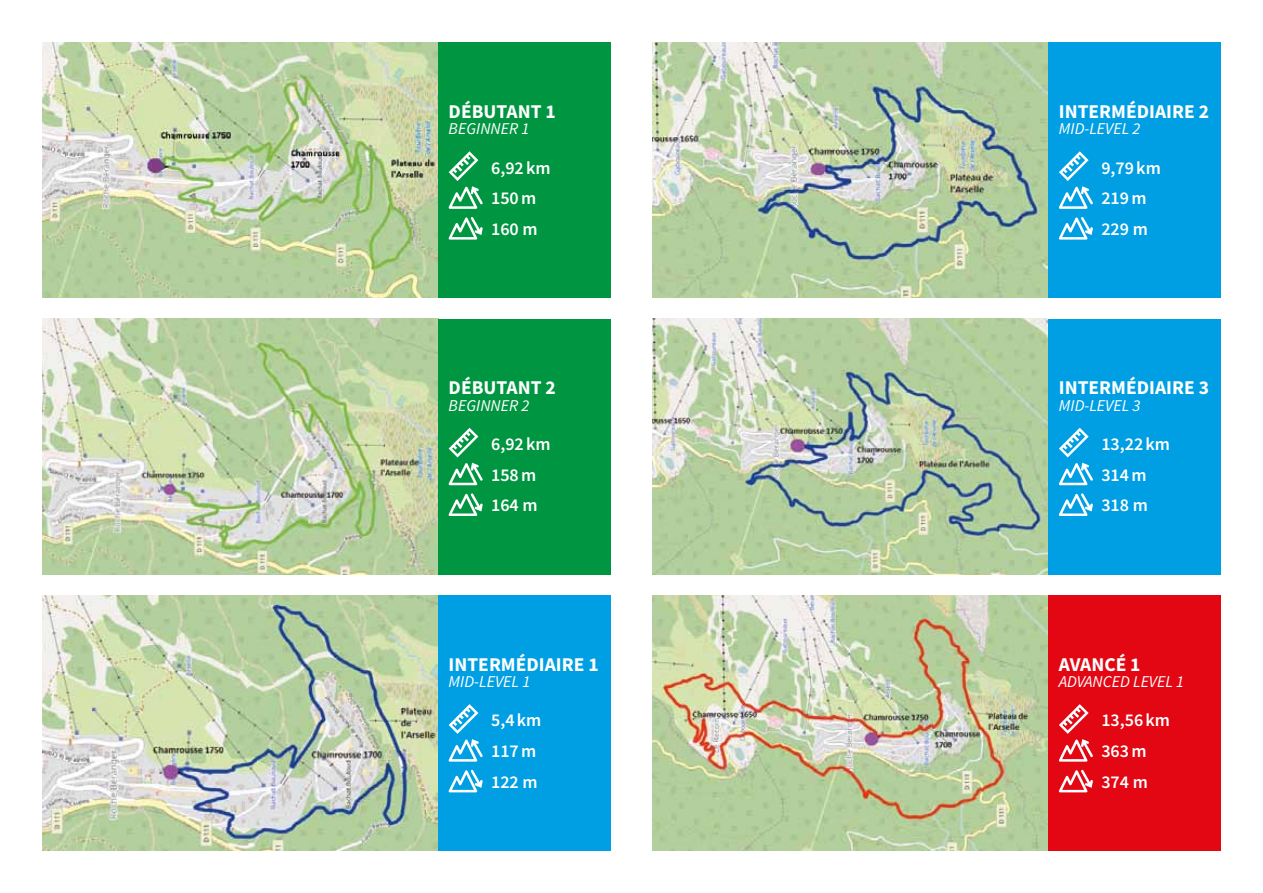
<style>
.page{position:relative;width:1263px;height:893px;background:#fff}
.page>*{position:absolute;margin:0;border:0;box-sizing:border-box;transform-origin:0 0}
.t1{font:700 19.5px "Source Sans Pro";color:#fff}
.t2{font:600 18px/30.8px "Source Sans Pro";color:#fff}
.t3{font:italic 16.5px "Source Sans Pro";color:#fff}
</style>
<div class="page">
<img style="left:43px;top:43px;width:395px;height:255px">
<img style="left:653px;top:43px;width:395px;height:255px">
<img style="left:43px;top:319px;width:395px;height:255px">
<img style="left:653px;top:319px;width:395px;height:255px">
<img style="left:43px;top:595px;width:395px;height:255px">
<img style="left:653px;top:595px;width:395px;height:255px">
<div style="left:438px;top:43px;width:172px;height:255px;background:#009641"></div>
<svg style="left:449px;top:151px;width:34px;height:58px"></svg>
<svg style="left:449px;top:217px;width:34px;height:23px"></svg>
<div style="left:438px;top:319px;width:172px;height:255px;background:#009641"></div>
<svg style="left:449px;top:428px;width:29px;height:29px"></svg>
<svg style="left:449px;top:463px;width:34px;height:22px"></svg>
<svg style="left:449px;top:493px;width:34px;height:23px"></svg>
<div style="left:438px;top:595px;width:172px;height:255px;background:#009fe3"></div>
<svg style="left:449px;top:704px;width:34px;height:58px"></svg>
<svg style="left:449px;top:770px;width:34px;height:22px"></svg>
<div style="left:1048px;top:43px;width:172px;height:255px;background:#009fe3"></div>
<svg style="left:1059px;top:151px;width:34px;height:58px"></svg>
<svg style="left:1059px;top:217px;width:34px;height:23px"></svg>
<div style="left:1048px;top:319px;width:172px;height:255px;background:#009fe3"></div>
<svg style="left:1059px;top:428px;width:30px;height:29px"></svg>
<svg style="left:1059px;top:463px;width:34px;height:22px"></svg>
<svg style="left:1059px;top:493px;width:34px;height:23px"></svg>
<div style="left:1048px;top:595px;width:172px;height:255px;background:#e30613"></div>
<svg style="left:1059px;top:704px;width:34px;height:58px"></svg>
<svg style="left:1059px;top:770px;width:34px;height:22px"></svg>
<p class="t1" style="left:449px;top:98px;width:109px">DÉBUTANT 1</p>
<p class="t3" style="left:449px;top:118px;width:82px">BEGINNER 1</p>
<p class="t2" style="left:491px;top:152px;width:61px">6,92km<br>150m<br>160 m</p>
<p class="t1" style="left:449px;top:375px;width:109px">DÉBUTANT 2</p>
<p class="t3" style="left:449px;top:395px;width:82px">BEGINNER 2</p>
<p class="t2" style="left:491px;top:428px;width:61px">6,92km<br>158m<br>164 m</p>
<p class="t1" style="left:449px;top:651px;width:152px">INTERMÉDIAIRE 1</p>
<p class="t3" style="left:449px;top:671px;width:83px">MID-LEVEL 1</p>
<p class="t2" style="left:491px;top:705px;width:52px">5,4km<br>117m<br>122 m</p>
<p class="t1" style="left:1059px;top:98px;width:152px">INTERMÉDIAIRE 2</p>
<p class="t3" style="left:1059px;top:118px;width:83px">MID-LEVEL 2</p>
<p class="t2" style="left:1101px;top:152px;width:61px">9,79km<br>219m<br>229 m</p>
<p class="t1" style="left:1059px;top:375px;width:152px">INTERMÉDIAIRE 3</p>
<p class="t3" style="left:1059px;top:395px;width:83px">MID-LEVEL 3</p>
<p class="t2" style="left:1101px;top:428px;width:70px">13,22km<br>314m<br>318 m</p>
<p class="t1" style="left:1059px;top:651px;width:83px">AVANCÉ 1</p>
<p class="t3" style="left:1059px;top:671px;width:127px">ADVANCED LEVEL 1</p>
<p class="t2" style="left:1101px;top:705px;width:70px">13,56km<br>363m<br>374 m</p>
</div>
